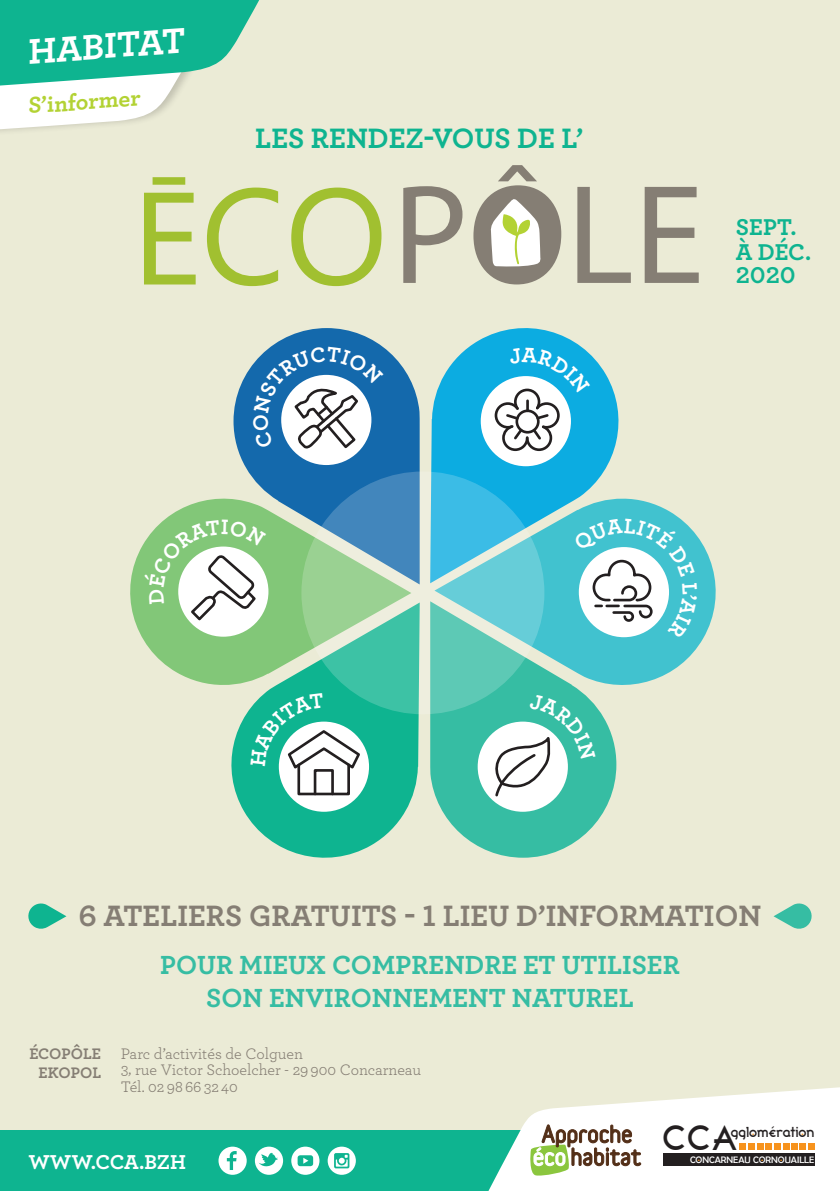
<style>
.page{position:relative;width:840px;height:1191px;background:#fff}
.page>*{position:absolute;margin:0;border:0;box-sizing:border-box;transform-origin:0 0}
.t1{font:142.4px "Myriad Pro";color:#857e74}
.t2{font:700 37.2px "Archer";color:#fff}
.t3{font:34.4px "Broadband ICG Regular";color:#231f20}
.t4{font:700 30.8px "Archer";color:#857e74}
.t5{font:700 29.4px "Archer";color:#0eb490}
.t6{font:700 27.4px/33px "Archer";color:#36bda3;text-align:center}
.t7{font:700 24px/24px "Archer";color:#0eb490}
.t8{font:700 23.8px "Archer";color:#b3d234}
.t9{font:700 21px "Archer";letter-spacing:-.005em;color:#fff}
.t10{font:16px/16.4px "Archer";color:#857e74}
.t11{font:700 16px/19.2px "Archer";color:#857e74;text-align:center}
.t12{font:14px "Broadband ICG Regular";color:#231f20}
.t13{font:13px "Myriad Pro";color:#f7931d}
.t14{font:9.4px "Berlin Sans FB";color:#fff}
.s1{font-size:136.2px;color:#a1c030}
.s2{font-family:"Gadugi";font-size:136.2px;color:#a1c030}
</style>
<div class="page">
<div style="left:0;top:0;width:839px;height:1191px;background:#ebebd6"></div>
<svg style="left:0;top:0;width:259px;height:130px"></svg>
<div style="left:0;top:1130px;width:839px;height:61px;background:#0eb490"></div>
<svg style="left:218px;top:1146px;width:28px;height:28px"></svg>
<svg style="left:255px;top:1146px;width:28px;height:28px"></svg>
<svg style="left:291px;top:1146px;width:28px;height:28px"></svg>
<svg style="left:327px;top:1146px;width:28px;height:28px"></svg>
<svg style="left:334px;top:1153px;width:15px;height:15px"></svg>
<div style="left:480px;top:193px;width:69px;height:87px;background:#857e74;border-radius:50%"></div>
<div style="left:480px;top:192px;width:70px;height:89px;border:1px solid #857e74;border-radius:50%"></div>
<svg style="left:490px;top:197px;width:51px;height:70px"></svg>
<svg style="left:28px;top:903px;width:38px;height:26px"></svg>
<svg style="left:773px;top:903px;width:39px;height:26px"></svg>
<svg style="left:488px;top:1087px;width:351px;height:104px"></svg>
<svg style="left:431px;top:328px;width:188px;height:166px;fill:#0cace1"></svg>
<svg style="left:130px;top:498px;width:171px;height:187px;fill:#82c778"></svg>
<svg style="left:494px;top:494px;width:222px;height:191px;fill:#41c2cf"></svg>
<svg style="left:430px;top:601px;width:186px;height:256px;fill:#36bda3"></svg>
<svg style="left:220px;top:602px;width:199px;height:256px;fill:#0eb490"></svg>
<svg style="left:233px;top:328px;width:186px;height:256px;fill:#1469ac"></svg>
<div style="left:178px;top:546px;width:90px;height:90px;background:#fff;border-radius:50%"></div>
<div style="left:279px;top:721px;width:90px;height:90px;background:#fff;border-radius:50%"></div>
<div style="left:297px;top:763px;width:53px;height:32px;border:3px solid #231f20"></div>
<div style="left:313px;top:769px;width:21px;height:26px;border:3px solid #231f20"></div>
<div style="left:281px;top:375px;width:90px;height:90px;background:#fff;border-radius:50%"></div>
<div style="left:480px;top:376px;width:90px;height:90px;background:#fff;border-radius:50%"></div>
<div style="left:477px;top:721px;width:90px;height:90px;background:#fff;border-radius:50%"></div>
<svg style="left:301px;top:471px;width:243px;height:243px"></svg>
<svg style="left:143px;top:520px;width:123px;height:105px"></svg>
<svg style="left:253px;top:346px;width:130px;height:104px"></svg>
<svg style="left:493px;top:348px;width:96px;height:104px"></svg>
<svg style="left:572px;top:518px;width:124px;height:121px;background:#88d0d8"></svg>
<svg style="left:490px;top:694px;width:105px;height:104px"></svg>
<svg style="left:250px;top:693px;width:112px;height:78px"></svg>
<h2 class="t2" style="left:25px;top:22px;width:158px;rotate:-4deg">HABITAT</h2>
<h3 class="t8" style="left:26px;top:87px;width:114px;rotate:-4deg">S’informer</h3>
<h3 class="t5" style="left:255px;top:115px;width:329px">LES RENDEZ-VOUS DE L’</h3>
<h1 class="t1" style="left:134px;top:147px;width:571px"><span class="s1">Ē</span><span class="s2">CO</span>PÔLE</h1>
<h3 class="t7" style="left:735px;top:213px;width:77px">SEPT.<br>À DÉC.<br>2020</h3>
<h3 class="t4" style="left:79px;top:891px;width:683px">6 ATELIERS GRATUITS - 1 LIEU D’INFORMATION</h3>
<h3 class="t6" style="left:160px;top:946px;width:521px">POUR MIEUX COMPRENDRE ET UTILISER<br>SON ENVIRONNEMENT NATUREL</h3>
<p class="t11" style="left:29px;top:1043px;width:73px">ÉCOPÔLE<br>EKOPOL</p>
<p class="t10" style="left:121px;top:1044px;width:302px">Parc d’activités de Colguen<br>3, rue Victor Schoelcher - 29 900 Concarneau<br>Tél. 02 98 66 32 40</p>
<h3 class="t9" style="left:28px;top:1145px;width:159px">WWW.CCA.BZH</h3>
<h3 class="t3" style="left:662px;top:1111px;width:76px">CCA</h3>
<p class="t12" style="left:730px;top:1121px;width:85px">gglomération</p>
<p class="t13" style="left:751px;top:1122px;width:4px">.</p>
<p class="t13" style="left:800px;top:1122px;width:4px">.</p>
<p class="t14" style="left:689px;top:1154px;width:125px">CONCARNEAU CORNOUAILLE</p>
<p class="t13" style="left:697px;top:1148px;width:4px">.</p>
<p class="t13" style="left:760px;top:1148px;width:4px">.</p>
<p class="t13" style="left:779px;top:1148px;width:4px">.</p>
</div>
